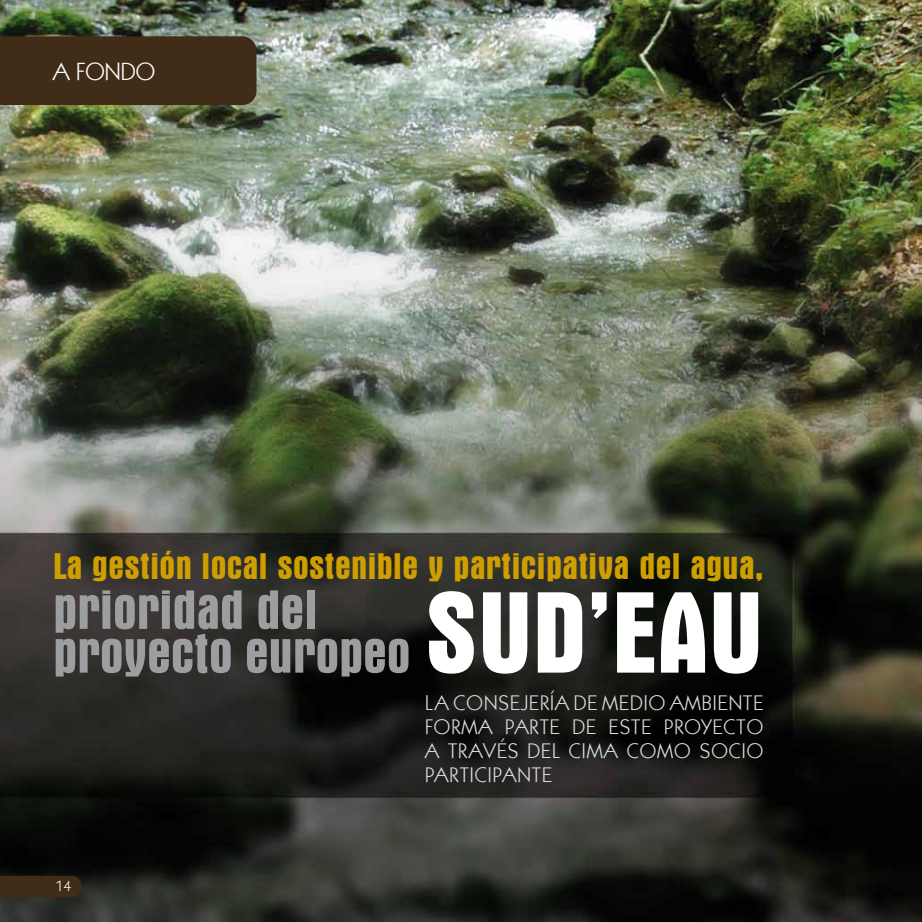
<style>
.page{position:relative;width:922px;height:922px;background:#fff}
.page>*{position:absolute;margin:0;border:0;box-sizing:border-box;transform-origin:0 0}
.t1{font:700 condensed 117.5px "Aurora BT";color:#fff}
.t2{font:700 condensed 56.25px/43.8px "Aurora BT";color:#9c9e9f}
.t3{font:700 condensed 37.5px "Aurora BT";letter-spacing:.01em;color:#cf9e00}
.t4{font:25px "Kabel IT Cby BT";color:#fff}
.t5{font:21.25px/23.8px "Kabel IT Cby BT";letter-spacing:.045em;color:#d9dadb}
.t6{font:15px "Kabel IT Cby BT";color:#fff}
</style>
<div class="page">
<img style="left:0;top:0;width:921px;height:921px">
<svg style="left:0;top:875px;width:82px;height:22px;background:#3d2a16"></svg>
<div style="left:0;top:36px;width:256px;height:69px;background:#402c17"></div>
<p class="t4" style="left:53px;top:56px;width:102px">A FONDO</p>
<h3 class="t3" style="left:53px;top:544px;width:711px">La gestión local sostenible y participativa del agua,</h3>
<h2 class="t2" style="left:53px;top:588px;width:359px">prioridad del proyecto europeo</h2>
<h1 class="t1" style="left:425px;top:565px;width:339px">SUD’EAU</h1>
<p class="t5" style="left:425px;top:690px;width:272px">LA CONSEJERÍA DE MEDIO AMBIE</p>
<p class="t5" style="left:728px;top:690px;width:35px">NTE</p>
<p class="t5" style="left:425px;top:714px;width:41px">FORMA</p>
<p class="t5" style="left:425px;top:714px;width:339px;text-indent:80px">PARTEDE ESTEPROYECTO<br>A TRAVÉS DEL</p>
<p class="t5" style="left:568px;top:738px;width:196px">CIMA COMO SOCI O</p>
<p class="t6" style="left:56px;top:876px;width:18px">14</p>
<p class="t5" style="left:425px;top:762px;width:55px">PARTICIPA</p>
<p class="t5" style="left:517px;top:762px;width:35px">NTE</p>
</div>
